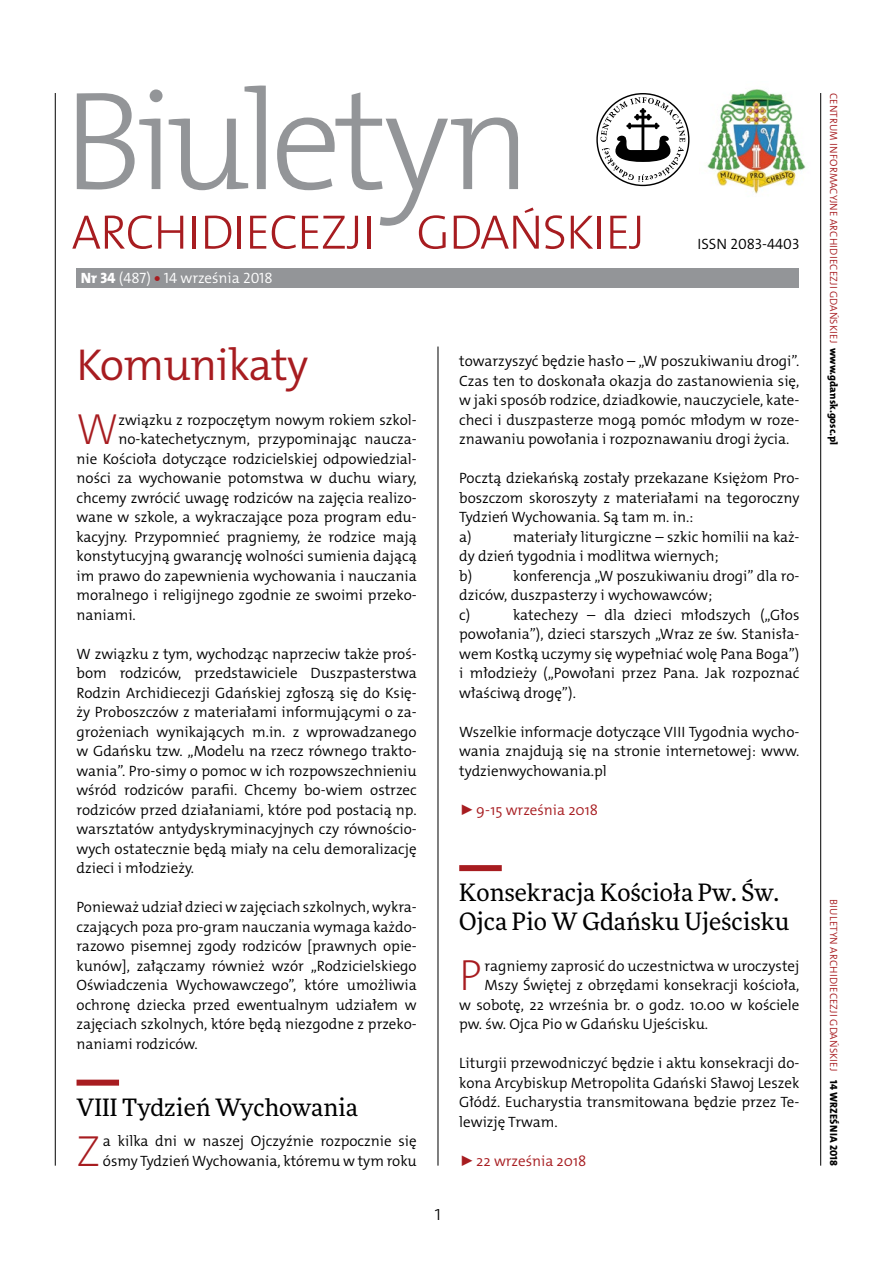
<style>
.page{position:relative;width:893px;height:1263px;background:#fff}
.page>*{position:absolute;margin:0;border:0;box-sizing:border-box;transform-origin:0 0}
.t1{font:45px "The Mix HP4 Se Lig";letter-spacing:-.02em;color:#a71c20}
.t2{font:43.95px "The Mix HP2 Ex Lig";color:#a71c20}
.t3{font:24px/28.5px "Freeday News";color:#000}
.t4{font:21px "The Mix HP2 Ex Lig";color:#000}
.t5{font:15px/19.5px "The Mix HP4 Se Lig";color:#000;text-align:justify}
.t6{font:15px "The Mix HP4 Se Lig";color:#a71c20}
.t7{font:15px "The Mix HP4 Se Lig";color:#fff}
.t8{font:10.5px "The Mix HP4 Se Lig";letter-spacing:.015em;color:#a71c20}
.s1{font-family:"The Mix HP8 Ex Bld"}
.s2{font-family:"The Mix HP8 Ex Bld";color:#a71c20}
.s3{font-family:"The Mix HP8 Ex Bld";color:#000}
</style>
<div class="page">
<hr style="left:55px;top:93px;width:1px;height:1073px;background:#000">
<hr style="left:438px;top:347px;width:1px;height:819px;background:#000">
<hr style="left:820px;top:93px;width:1px;height:1073px;background:#000">
<div style="left:77px;top:1080px;width:42px;height:6px;background:#a71c20"></div>
<div style="left:459px;top:865px;width:43px;height:6px;background:#a71c20"></div>
<svg style="left:77px;top:89px;width:86px;height:100px"></svg>
<svg style="left:169px;top:85px;width:97px;height:105px"></svg>
<svg style="left:72px;top:215px;width:80px;height:34px"></svg>
<svg style="left:158px;top:216px;width:25px;height:33px"></svg>
<hr style="left:193px;top:216px;width:3px;height:33px;background:#a71c20">
<svg style="left:205px;top:216px;width:26px;height:33px"></svg>
<hr style="left:238px;top:216px;width:3px;height:33px;background:#a71c20">
<svg style="left:250px;top:216px;width:16px;height:33px"></svg>
<svg style="left:272px;top:92px;width:267px;height:157px"></svg>
<svg style="left:545px;top:215px;width:19px;height:34px"></svg>
<svg style="left:571px;top:216px;width:22px;height:33px"></svg>
<hr style="left:598px;top:216px;width:3px;height:33px;background:#a71c20">
<svg style="left:610px;top:216px;width:30px;height:33px"></svg>
<img style="left:707px;top:89px;width:99px;height:105px">
<svg style="left:596px;top:93px;width:93px;height:93px"></svg>
<div style="left:77px;top:268px;width:722px;height:20px;background:#939598"></div>
<p class="t7" style="left:81px;top:268px;width:193px"><span class="s1">Nr 34</span> (487) <span class="s2">•</span> 14 września 2018</p>
<p class="t5" style="left:697px;top:234px;width:103px">ISSN 2083-4403</p>
<h1 class="t1" style="left:77px;top:336px;width:233px">Komunikaty</h1>
<h2 class="t2" style="left:77px;top:401px;width:43px">W</h2>
<p class="t5" style="left:118px;top:410px;width:300px">związku z rozpoczętym nowym rokiem szkol-</p>
<p class="t5" style="left:118px;top:429px;width:300px">no-katechetycznym, przypominając naucza-</p>
<p class="t5" style="left:77px;top:449px;width:342px">nie Kościoła dotyczące rodzicielskiej odpowiedzial-</p>
<p class="t5" style="left:77px;top:468px;width:342px">ności za wychowanie potomstwa w duchu wiary,</p>
<p class="t5" style="left:77px;top:488px;width:342px">chcemy zwrócić uwagę rodziców na zajęcia realizo-</p>
<p class="t5" style="left:77px;top:507px;width:342px">wane w szkole, a wykraczające poza program edu-</p>
<p class="t5" style="left:77px;top:527px;width:342px">kacyjny. Przypomnieć pragniemy, że rodzice mają</p>
<p class="t5" style="left:77px;top:546px;width:342px">konstytucyjną gwarancję wolności sumienia dającą</p>
<p class="t5" style="left:77px;top:566px;width:342px">im prawo do zapewnienia wychowania i nauczania</p>
<p class="t5" style="left:77px;top:585px;width:342px">moralnego i religijnego zgodnie ze swoimi przeko-</p>
<p class="t5" style="left:77px;top:605px;width:61px">naniami.</p>
<p class="t5" style="left:77px;top:644px;width:342px">W związku z tym, wychodząc naprzeciw także proś&shy;bom rodziców, przedstawiciele Duszpasterstwa Rodzin Archidiecezji Gdańskiej zgłoszą się do Księ&shy;ży Proboszczów z materiałami informującymi o za&shy;grożeniach wynikających m.in. z wprowadzanego w Gdańsku tzw. „Modelu na rzecz równego trakto&shy;wania”. Pro-simy o pomoc w ich rozpowszechnieniu wśród rodziców parafii. Chcemy bo-wiem ostrzec rodziców przed działaniami, które pod postacią np. warsztatów antydyskryminacyjnych czy równościo&shy;wych ostatecznie będą miały na celu demoralizację dzieci i młodzieży.</p>
<p class="t5" style="left:77px;top:897px;width:342px">Ponieważ udział dzieci w zajęciach szkolnych, wykra&shy;czających poza pro-gram nauczania wymaga każdo&shy;razowo pisemnej zgody rodziców [prawnych opie&shy;kunów], załączamy również wzór „Rodzicielskiego Oświadczenia Wychowawczego”, które umożliwia ochronę dziecka przed ewentualnym udziałem w zajęciach szkolnych, które będą niezgodne z przeko&shy;naniami rodziców.</p>
<h3 class="t3" style="left:77px;top:1093px;width:283px">VIII Tydzień Wychowania</h3>
<h2 class="t2" style="left:77px;top:1122px;width:25px">Z</h2>
<p class="t5" style="left:103px;top:1131px;width:315px">a kilka dni w naszej Ojczyźnie rozpocznie się ósmy Tydzień Wychowania, któremu w tym roku</p>
<h3 class="t4" style="left:434px;top:1199px;width:9px">1</h3>
<p class="t5" style="left:459px;top:351px;width:342px">towarzyszyć będzie hasło – „W poszukiwaniu drogi”.<br>Czas ten to doskonała okazja do zastanowienia się, w jaki sposób rodzice, dziadkowie, nauczyciele, kate&shy;checi i duszpasterze mogą pomóc młodym w roze&shy;znawaniu powołania i rozpoznawaniu drogi życia.</p>
<p class="t5" style="left:459px;top:468px;width:342px;text-align:left">Pocztą dziekańską zostały przekazane Księżom Pro&shy;boszczom skoroszyty z materiałami na tegoroczny Tydzień Wychowania. Są tam m. in.:<br>a)</p>
<p class="t5" style="left:459px;top:527px;width:342px;text-align:left;text-indent:54px">materiały liturgiczne – szkic homilii na każ&shy;dy dzień tygodnia i modlitwa wiernych;<br>b)</p>
<p class="t5" style="left:459px;top:566px;width:342px;text-align:left;text-indent:54px">konferencja „W poszukiwaniu drogi” dla ro&shy;dziców, duszpasterzy i wychowawców;<br>c)</p>
<p class="t5" style="left:459px;top:605px;width:342px;text-indent:54px">katechezy – dla dzieci młodszych („Głos powołania”), dzieci starszych „Wraz ze św. Stanisła&shy;wem Kostką uczymy się wypełniać wolę Pana Boga”) i młodzieży („Powołani przez Pana. Jak rozpoznać właściwą drogę”).</p>
<p class="t5" style="left:459px;top:722px;width:342px">Wszelkie informacje dotyczące VIII Tygodnia wycho&shy;wania znajdują się na stronie internetowej: www. tydzienwychowania.pl</p>
<p class="t6" style="left:459px;top:800px;width:140px">► 9-15 września 2018</p>
<h3 class="t3" style="left:459px;top:878px;width:332px">Konsekracja Kościoła Pw. Św.<br>Ojca Pio W Gdańsku Ujeścisku</h3>
<h2 class="t2" style="left:459px;top:947px;width:24px">P</h2>
<p class="t5" style="left:485px;top:956px;width:316px">ragniemy zaprosić do uczestnictwa w uroczystej</p>
<p class="t5" style="left:485px;top:975px;width:316px">Mszy Świętej z obrzędami konsekracji kościoła,</p>
<p class="t5" style="left:459px;top:995px;width:342px">w sobotę, 22 września br. o godz. 10.00 w kościele</p>
<p class="t5" style="left:459px;top:1014px;width:250px">pw. św. Ojca Pio w Gdańsku Ujeścisku.</p>
<p class="t5" style="left:459px;top:1053px;width:342px">Liturgii przewodniczyć będzie i aktu konsekracji do&shy;kona Arcybiskup Metropolita Gdański Sławoj Leszek Głódź. Eucharystia transmitowana będzie przez Te&shy;lewizję Trwam.</p>
<p class="t6" style="left:459px;top:1151px;width:129px">► 22 września 2018</p>
<p class="t8" style="left:840px;top:93px;width:354px;rotate:90deg">Centrum Informacyjne Archi di ecezji Gdański ej <span class="s3">www.gdansk.gosc.pl</span></p>
<p class="t8" style="left:840px;top:899px;width:268px;rotate:90deg">Bi uletyn Archi di ecezji Gdański ej <span class="s3">14 września 2018</span></p>
</div>
